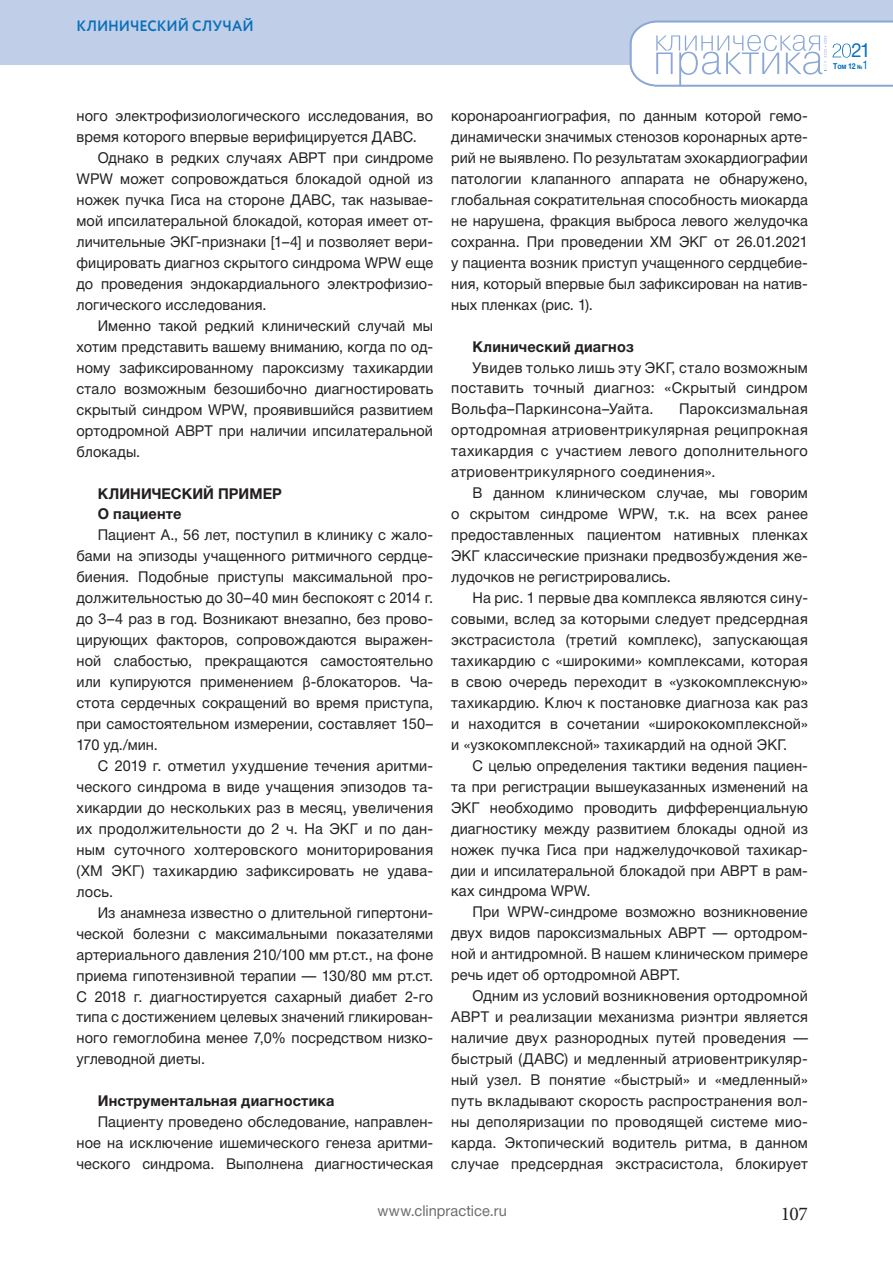
<style>
.page{position:relative;width:893px;height:1263px;background:#fff}
.page>*{position:absolute;margin:0;border:0;box-sizing:border-box;transform-origin:0 0}
.t1{font:19.5px "Minion Pro";color:#231f20}
.t2{font:19.5px "Helvetica Neue Cyr";color:#0970b9;scale:.95 1}
.t3{font:15px/21px "Helvetica Neue Cyr";letter-spacing:.005em;color:#231f20;text-align:justify}
.t4{font:700 15px/21px "Helvetica Neue Cyr";letter-spacing:.015em;color:#231f20}
.t5{font:15px "Helvetica Neue Cyr";letter-spacing:.005em;color:#6c6d70}
.t6{font:700 15px "Circe";color:#0970b9;scale:.95 1}
.t7{font:700 8.25px "Helvetica Neue Cyr";color:#0970b9;scale:.85 1}
.s1{font-family:"Myriad Pro"}
.s2{font-size:6px}
.s3{font-weight:400;font-size:12px}
</style>
<div class="page">
<div style="left:0;top:0;width:893px;height:65px;background:#c1cee8"></div>
<svg style="left:629px;top:20px;width:264px;height:67px"></svg>
<hr style="left:658px;top:21px;width:235px;height:2px;background:#8aa7d6">
<p class="t6" style="left:77px;top:16px;width:188px">КЛИНИЧЕСКИЙ СЛУЧАЙ</p>
<p class="t3" style="left:77px;top:107px;width:358px">ного электрофизиологического исследования, во время которого впервые верифицируется ДАВС.</p>
<p class="t3" style="left:77px;top:149px;width:358px;text-indent:21px">Однако в редких случаях АВРТ при синдроме WPW может сопровождаться блокадой одной из ножек пучка Гиса на стороне ДАВС, так называе&shy;мой ипсилатеральной блокадой, которая имеет от&shy;личительные ЭКГ-признаки [1–4] и позволяет вери&shy;фицировать диагноз скрытого синдрома WPW еще до проведения эндокардиального электрофизио&shy;логического исследования.</p>
<p class="t3" style="left:77px;top:317px;width:358px;text-indent:21px">Именно такой редкий клинический случай мы хотим представить вашему вниманию, когда по од&shy;ному зафиксированному пароксизму тахикардии стало возможным безошибочно диагностировать скрытый синдром WPW, проявившийся развитием ортодромной АВРТ при наличии ипсилатеральной блокады.</p>
<p class="t4" style="left:98px;top:484px;width:186px">КЛИНИЧЕСКИЙ ПРИМЕР<br>О пациенте</p>
<p class="t3" style="left:77px;top:526px;width:358px;text-indent:21px">Пациент А., 56 лет, поступил в клинику с жало&shy;бами на эпизоды учащенного ритмичного сердце&shy;биения. Подобные приступы максимальной про&shy;должительностью до 30–40 мин беспокоят с 2014 г. до 3–4 раз в год. Возникают внезапно, без прово&shy;цирующих факторов, сопровождаются выражен&shy;ной слабостью, прекращаются самостоятельно или купируются применением <span class="s1">β</span>-блокаторов. Ча&shy;стота сердечных сокращений во время приступа, при самостоятельном измерении, составляет 150– 170 уд./мин.</p>
<p class="t3" style="left:77px;top:757px;width:358px;text-indent:21px">С 2019 г. отметил ухудшение течения аритми&shy;ческого синдрома в виде учащения эпизодов та&shy;хикардии до нескольких раз в месяц, увеличения их продолжительности до 2 ч. На ЭКГ и по дан&shy;ным суточного холтеровск ого мониторирования (ХМ ЭКГ) тахикардию зафиксировать не удава&shy;лось.</p>
<p class="t3" style="left:77px;top:903px;width:358px;text-indent:21px">Из анамнеза известно о длительной гипертони&shy;ческой болезни с максимальными показателями артериального давления 210/100 мм рт.ст., на фоне приема гипотензивной терапии — 130/80 мм рт.ст.<br>С 2018 г. диагностируется сахарный диабет 2-го типа с достижением целевых значений гликирован&shy;ного гемоглобина менее 7,0% посредством низко&shy;углеводной диеты.</p>
<p class="t4" style="left:98px;top:1092px;width:238px">Инструментальная диагностика</p>
<p class="t3" style="left:77px;top:1113px;width:358px;text-indent:21px">Пациенту проведено обследование, направлен&shy;ное на исключение ишемического генеза аритми&shy;ческого синдрома. Выполнена диагностическая</p>
<p class="t3" style="left:451px;top:107px;width:358px">коронароангиография, по данным которой гемо&shy;динамически значимых стенозов коронарных арте&shy;рий не выявлено. По результатам эхокардиографии патологии клапанного аппарата не обнаружено, глобальная сократительная способность миокарда не нарушена, фракция выброса левого желудочка сохранна. При проведении ХМ ЭКГ от 26.01.2021 у пациента возник приступ учащенного сердцебие&shy;ния, который впервые был зафиксирован на натив&shy;ных пленках (рис. 1).</p>
<p class="t4" style="left:472px;top:337px;width:163px">Клинический диагноз</p>
<p class="t3" style="left:451px;top:358px;width:358px;text-indent:21px">Увидев только лишь эту ЭКГ, стало возможным поставить точный диагноз: «Скрытый синдром Вольфа–Паркинсона–Уайта.</p>
<p class="t3" style="left:451px;top:400px;width:358px;text-indent:228px">Пароксизмальная ортодромная атриовентрикулярная реципрокная тахикардия с участием левого дополнительного атриовентрикулярного соединения».</p>
<p class="t3" style="left:451px;top:484px;width:358px;text-indent:21px">В данном клиническом случае, мы говорим о скрытом синдроме WPW, т.к. на всех ранее предоставленных пациентом нативных пленках ЭКГ классические признаки предвозбуждения же&shy;лудочков не регистрировались.</p>
<p class="t3" style="left:451px;top:589px;width:358px;text-indent:21px">На рис. 1 первые два комплекса являются сину&shy;совыми, вслед за которыми следует предсердная экстрасистола (третий комплекс), запускающая тахикардию с «широкими» комплексами, которая в свою очередь переходит в «узкокомплексную» тахикардию. Ключ к постановке диагноза как раз и находится в сочетании «ширококомплексной» и «узкокомплексной» тахикардий на одной ЭКГ.</p>
<p class="t3" style="left:451px;top:756px;width:358px;text-indent:21px">С целью определения тактики ведения пациен&shy;та при регистрации вышеуказанных изменений на ЭКГ необходимо проводить дифференциальную диагностику между развитием блокады одной из ножек пучка Гиса при наджелудочковой тахикар&shy;дии и ипсилатеральной блокадой при АВРТ в рам&shy;ках синдрома WPW.</p>
<p class="t3" style="left:451px;top:903px;width:358px;text-indent:21px">При WPW-синдроме возможно возникновение двух видов пароксизмальных АВРТ — ортодром&shy;ной и антидромной. В нашем клиническом примере речь идет об ортодромной АВРТ.</p>
<p class="t3" style="left:451px;top:987px;width:358px;text-indent:21px">Одним из условий возникновения ортодромной АВРТ и реализации механизма риэнтри является наличие двух разнородных путей проведения — быстрый (ДАВС) и медленный атриовентрикуляр&shy;ный узел. В понятие «быстрый» и «медленный» путь вкладывают скорость распространения вол&shy;ны деполяризации по проводящей системе мио&shy;карда. Эктопический водитель ритма, в данном случае предсердная экстрасистола, блокирует</p>
<p class="t5" style="left:377px;top:1205px;width:131px">www.clinpractice.ru</p>
<h1 class="t1" style="left:781px;top:1206px;width:29px">107</h1>
<h1 class="t2" style="left:851px;top:43px;width:22px">21</h1>
<p class="t7" style="left:833px;top:63px;width:43px">Том 12 <span class="s2">№</span><span class="s3">1</span></p>
</div>
